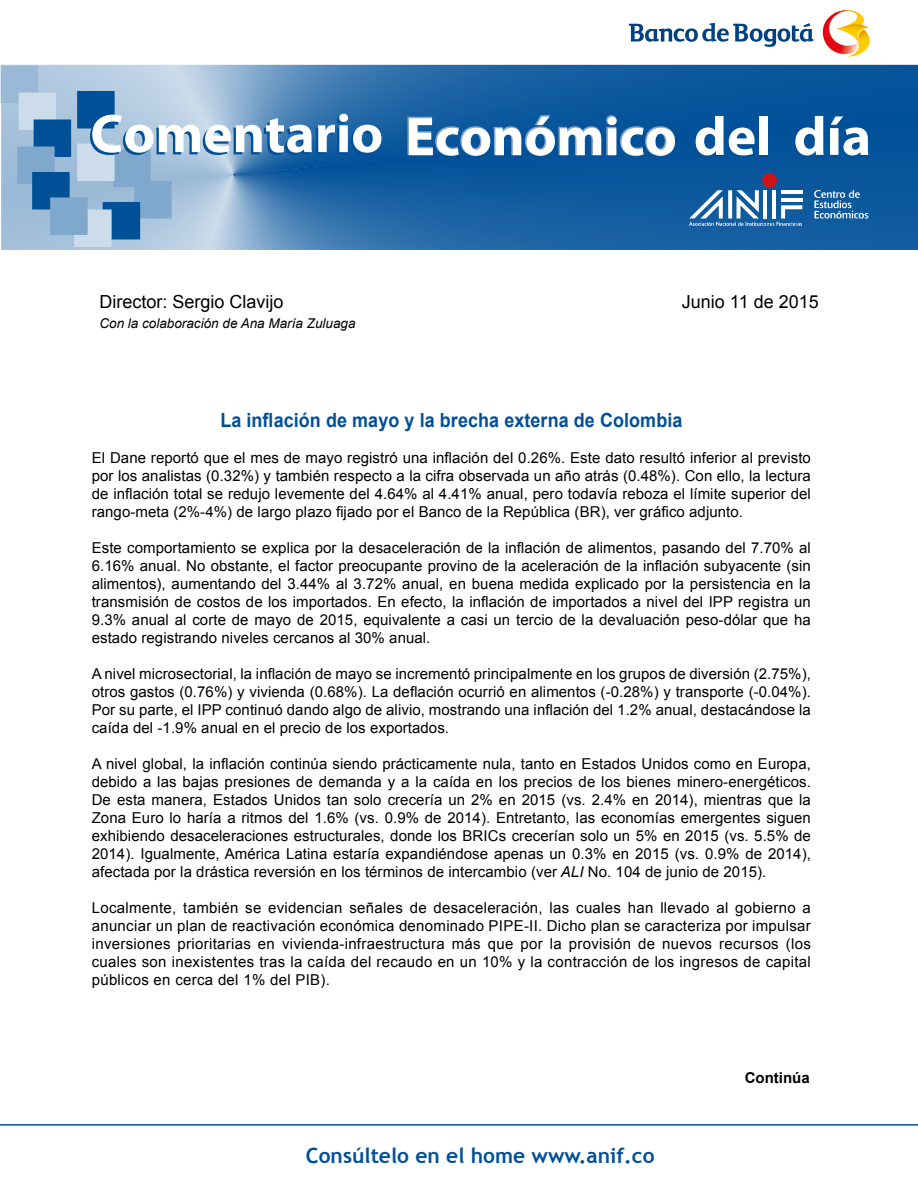
<style>
.page{position:relative;width:918px;height:1188px;background:#fff}
.page>*{position:absolute;margin:0;border:0;box-sizing:border-box;transform-origin:0 0}
.t1{font:700 21px "Trebuchet MS";color:#005098}
.t2{font:700 19.5px "Arial";letter-spacing:.005em;color:#005098;scale:.92 1}
.t3{font:18px "Arial";color:#000}
.t4{font:15px/18px "Arial";letter-spacing:.005em;color:#000;text-align:justify}
.t5{font:700 15px "Arial";color:#000}
.t6{font:italic 13.5px "Arial";color:#000}
.s1{font-style:italic}
</style>
<div class="page">
<hr style="left:0;top:1124px;width:918px;height:2px;background:#005098">
<svg style="left:1px;top:65px;width:917px;height:185px;background:#4a82b6"></svg>
<hr style="left:763px;top:190px;width:4px;height:29px;background:#fff">
<hr style="left:772px;top:190px;width:4px;height:29px;background:#fff">
<svg style="left:629px;top:23px;width:184px;height:24px"></svg>
<svg style="left:822px;top:10px;width:48px;height:47px"></svg>
<p class="t3" style="left:99px;top:290px;width:186px">Director: Sergio Clavijo</p>
<p class="t6" style="left:99px;top:314px;width:258px">Con la colaboración de Ana María Zuluaga</p>
<p class="t3" style="left:682px;top:290px;width:138px">Junio 11 de 2015</p>
<h2 class="t2" style="left:220px;top:408px;width:504px">La inflación de mayo y la brecha externa de Colombia</h2>
<p class="t4" style="left:92px;top:449px;width:721px">El Dane reportó que el mes de mayo registró una inflación del 0.26%. Este dato resultó inferior al previsto por los analistas (0.32%) y también respecto a la cifra observada un año atrás (0.48%). Con ello, la lectura de inflación total se redujo levemente del 4.64% al 4.41% anual, pero todavía reboza el límite superior del rango-meta (2%-4%) de largo plazo fijado por el Banco de la República (BR), ver gráfico adjunto.</p>
<p class="t4" style="left:92px;top:539px;width:721px">Este comportamiento se explica por la desaceleración de la inflación de alimentos, pasando del 7.70% al 6.16% anual. No obstante, el factor preocupante provino de la aceleración de la inflación subyacente (sin alimentos), aumentando del 3.44% al 3.72% anual, en buena medida explicado por la persistencia en la transmisión de costos de los importados. En efecto, la inflación de importados a nivel del IPP registra un 9.3% anual al corte de mayo de 2015, equivalente a casi un tercio de la devaluación peso-dólar que ha estado registrando niveles cercanos al 30% anual.</p>
<p class="t4" style="left:92px;top:665px;width:721px">A nivel microsectorial, la inflación de mayo se incrementó principalmente en los grupos de diversión (2.75%), otros gastos (0.76%) y vivienda (0.68%). La deflación ocurrió en alimentos (-0.28%) y transporte (-0.04%).<br>Por su parte, el IPP continuó dando algo de alivio, mostrando una inflación del 1.2% anual, destacándose la caída del -1.9% anual en el precio de los exportados.</p>
<p class="t4" style="left:92px;top:755px;width:721px">A nivel global, la inflación continúa siendo prácticamente nula, tanto en Estados Unidos como en Europa, debido a las bajas presiones de demanda y a la caída en los precios de los bienes minero-energéticos.<br>De esta manera, Estados Unidos tan solo crecería un 2% en 2015 (vs. 2.4% en 2014), mientras que la Zona Euro lo haría a ritmos del 1.6% (vs. 0.9% de 2014). Entretanto, las economías emergentes siguen exhibiendo desaceleraciones estructurales, donde los BRICs crecerían solo un 5% en 2015 (vs. 5.5% de 2014). Igualmente, América Latina estaría expandiéndose apenas un 0.3% en 2015 (vs. 0.9% de 2014), afectada por la drástica reversión en los términos de intercambio (ver <span class="s1">ALI</span> No. 104 de junio de 2015).</p>
<p class="t4" style="left:92px;top:899px;width:721px">Localmente, también se evidencian señales de desaceleración, las cuales han llevado al gobierno a anunciar un plan de reactivación económica denominado PIPE-II. Dicho plan se caracteriza por impulsar inversiones prioritarias en vivienda-infraestructura más que por la provisión de nuevos recursos (los cuales son inexistentes tras la caída del recaudo en un 10% y la contracción de los ingresos de capital públicos en cerca del 1% del PIB).</p>
<h1 class="t1" style="left:306px;top:1142px;width:350px">Consúltelo en el home www.anif.co</h1>
<p class="t5" style="left:745px;top:1068px;width:66px">Continúa</p>
</div>
